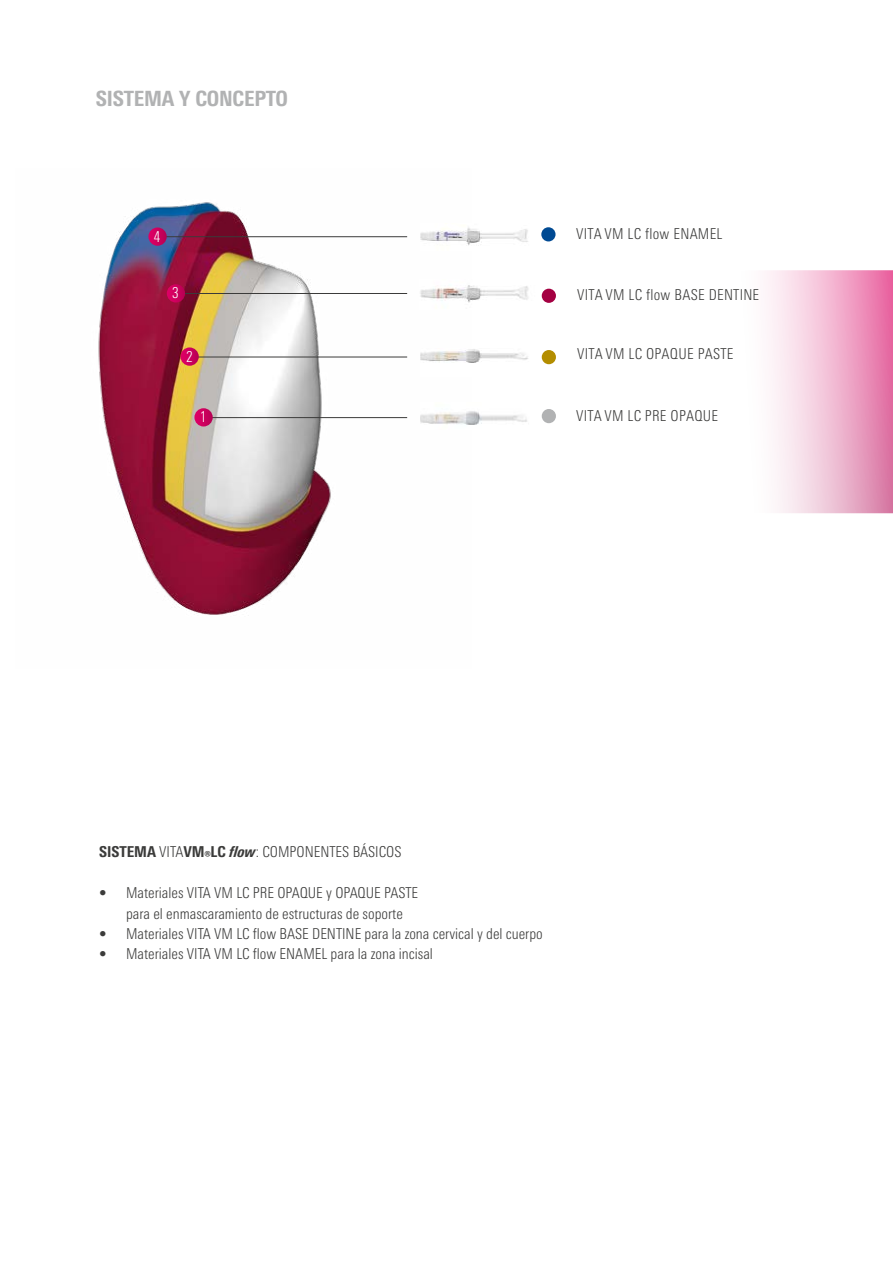
<style>
.page{position:relative;width:893px;height:1263px;background:#fff}
.page>*{position:absolute;margin:0;border:0;box-sizing:border-box;transform-origin:0 0}
.t1{font:800 condensed 21px "Univers Next Pro";letter-spacing:-.01em;color:#b1b2b3}
.t2{font:300 condensed 15px/20.2px "Univers Next Pro";color:#3b3b3a}
.t3{font:300 condensed 15px "Univers Next Pro";color:#fff}
.s1{font-weight:800}
.s2{font-weight:800;font-style:italic}
</style>
<div class="page">
<img style="left:98px;top:202px;width:323px;height:413px">
<svg style="left:162px;top:270px;width:731px;height:243px"></svg>
<img style="left:421px;top:349px;width:113px;height:27px">
<div style="left:542px;top:350px;width:14px;height:14px;background:#b38d00;border-radius:50%"></div>
<img style="left:419px;top:279px;width:130px;height:31px">
<div style="left:542px;top:289px;width:14px;height:14px;background:#a40042;border-radius:50%"></div>
<img style="left:421px;top:227px;width:107px;height:19px">
<div style="left:541px;top:227px;width:14px;height:14px;background:#004a93;border-radius:50%"></div>
<div style="left:542px;top:409px;width:14px;height:14px;background:#b1b2b3;border-radius:50%"></div>
<img style="left:421px;top:402px;width:113px;height:28px">
<hr style="left:162px;top:236px;width:245px;height:1px;background:#3b3b3a">
<hr style="left:183px;top:293px;width:224px;height:1px;background:#3b3b3a">
<hr style="left:197px;top:357px;width:210px;height:1px;background:#3b3b3a">
<hr style="left:211px;top:417px;width:196px;height:1px;background:#3b3b3a">
<svg style="left:148px;top:227px;width:19px;height:19px"></svg>
<svg style="left:167px;top:284px;width:18px;height:18px"></svg>
<svg style="left:180px;top:347px;width:19px;height:19px"></svg>
<svg style="left:194px;top:408px;width:19px;height:18px"></svg>
<h1 class="t1" style="left:96px;top:86px;width:194px">SISTEMA Y CONCEPTO</h1>
<p class="t3" style="left:154px;top:228px;width:8px">4</p>
<p class="t2" style="left:576px;top:223px;width:148px">VITA VM LC flow ENAMEL</p>
<p class="t3" style="left:172px;top:285px;width:8px">3</p>
<p class="t2" style="left:577px;top:285px;width:184px">VITA VM LC flow BASE DENTINE</p>
<p class="t3" style="left:186px;top:348px;width:8px">2</p>
<p class="t2" style="left:577px;top:344px;width:158px">VITA VM LC OPAQUE PASTE</p>
<p class="t3" style="left:200px;top:408px;width:8px">1</p>
<p class="t2" style="left:576px;top:406px;width:144px">VITA VM LC PRE OPAQUE</p>
<p class="t2" style="left:99px;top:841px;width:304px"><span class="s1">SISTEMA</span> VITA<span class="s1">VM®LC</span> <span class="s2">flow</span>: COMPONENTES BÁSICOS</p>
<p class="t2" style="left:126px;top:883px;width:294px;text-indent:-27px">• Materiales VITA VM LC PRE OPAQUE y OPAQUE PASTE para el enmascaramiento de estructuras de soporte</p>
<p class="t2" style="left:99px;top:923px;width:445px">• Materiales VITA VM LC flow BASE DENTINE para la zona cervical y del cuerpo</p>
<p class="t2" style="left:99px;top:943px;width:335px">• Materiales VITA VM LC flow ENAMEL para la zona incisal</p>
</div>
